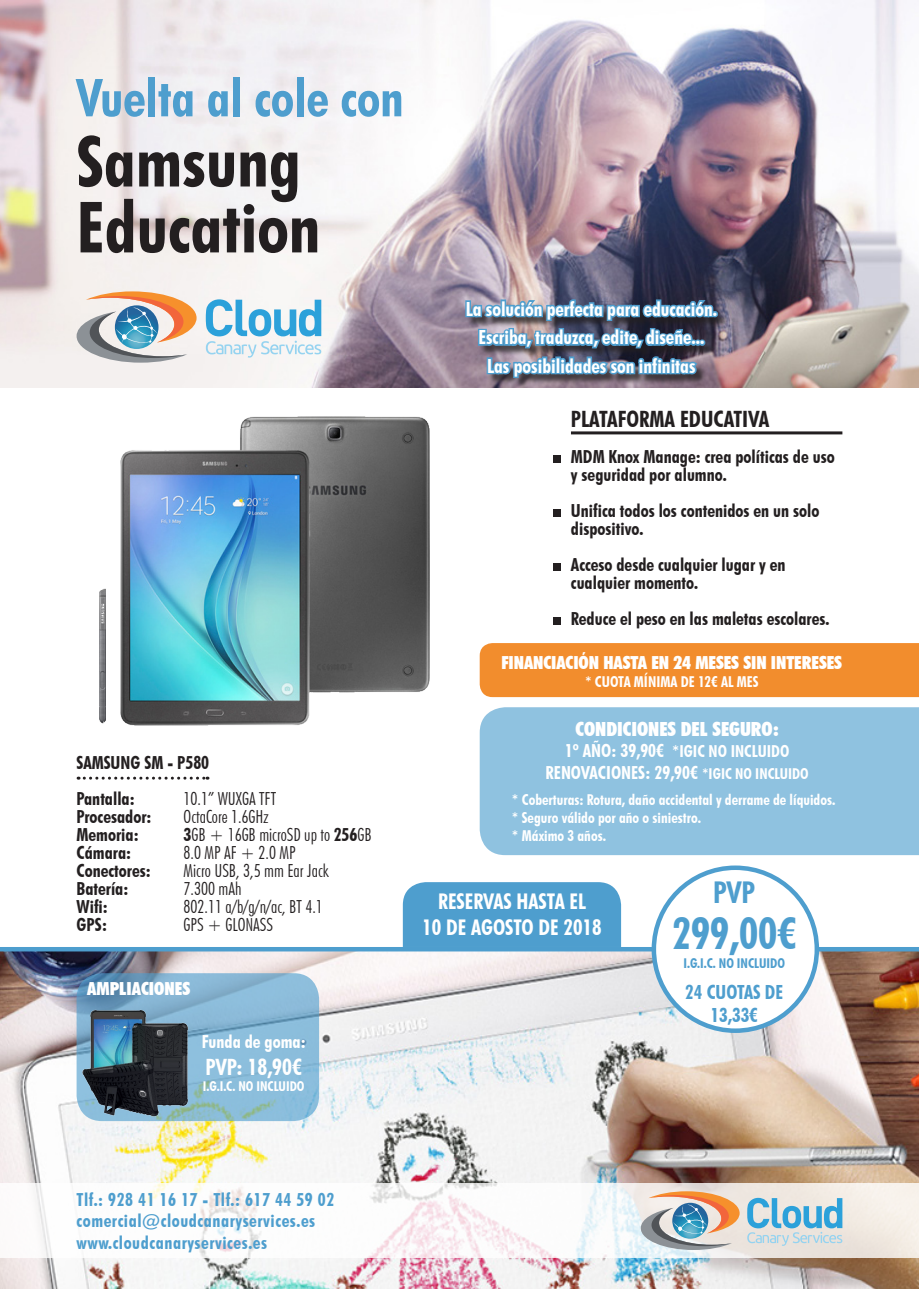
<style>
.page{position:relative;width:919px;height:1289px;background:#fff}
.page>*{position:absolute;margin:0;border:0;box-sizing:border-box;transform-origin:0 0}
.t1{font:700 condensed 70.8px "Futura BT";color:#231f20}
.t2{font:700 condensed 52.35px "Futura BT";color:#4e9ece}
.t3{font:700 condensed 43.5px "Futura BT";color:#4e9ece}
.t4{font:700 condensed 30px "Futura BT";color:#4e9ece}
.Estilo_de_párrafo_1{font:700 condensed 22.5px "Futura BT";color:#231f20}
.t5{font:700 condensed 22.5px "Futura BT";color:#fff}
.t6{font:700 condensed 21.6px "Futura BT";color:#fff}
.t7{font:700 condensed 19.5px "Futura BT";color:#fff}
.t8{font:900 condensed 19.5px "Futura BT";color:#fff}
.t9{font:700 condensed 19.5px "Futura BT";color:#4e9ece}
.Estilo_de_párrafo_1-2{font:700 condensed 18px/18px "Futura BT";color:#231f20}
.Estilo_de_párrafo_1-3{font:300 condensed 18px "Futura BT";color:#231f20}
.t10{font:700 condensed 18px "Futura BT";letter-spacing:.03em;color:#4e9ece}
.t11{font:900 condensed 18px "Futura BT";letter-spacing:-.005em;color:#fff}
.t12{font:700 condensed 18px "Futura BT";color:#fff}
.t13{font:700 condensed 16.5px "Futura BT";color:#fff}
.t14{font:700 condensed 15px "Futura BT";color:#fff}
.t15{font:700 condensed 13.5px "Futura BT";color:#4e9ece}
.t16{font:700 condensed 13.5px "Futura BT";color:#fff}
.s1{font-weight:700}
.s2{font-size:18px}
.s3{font-size:15px}
</style>
<div class="page">
<div style="left:479px;top:707px;width:439px;height:148px;background:#8fc2e0"></div>
<div style="left:479px;top:643px;width:439px;height:54px;background:#f28d2d"></div>
<img style="left:0;top:947px;width:918px;height:341px">
<svg style="left:0;top:1183px;width:918px;height:74px"></svg>
<img style="left:0;top:0;width:918px;height:387px">
<img style="left:99px;top:416px;width:330px;height:309px">
<svg style="left:206px;top:299px;width:115px;height:58px"></svg>
<svg style="left:77px;top:291px;width:119px;height:71px"></svg>
<div style="left:467px;top:301px;width:261px;height:87px;background:#231f20;opacity:.75"></div>
<img style="left:464px;top:297px;width:256px;height:82px">
<div style="left:553px;top:455px;width:8px;height:8px;background:#231f20"></div>
<div style="left:553px;top:509px;width:8px;height:8px;background:#231f20"></div>
<div style="left:553px;top:563px;width:8px;height:8px;background:#231f20"></div>
<div style="left:553px;top:617px;width:8px;height:8px;background:#231f20"></div>
<hr style="left:571px;top:431px;width:271px;height:3px;background:#231f20">
<svg style="left:78px;top:776px;width:130px;height:3px"></svg>
<div style="left:653px;top:867px;width:163px;height:163px;background:#fff;border-radius:50%"></div>
<div style="left:651px;top:865px;width:168px;height:167px;border:4px solid #4e9ece;border-radius:50%"></div>
<svg style="left:77px;top:973px;width:242px;height:148px;background:#85b6d3"></svg>
<div style="left:403px;top:882px;width:218px;height:65px;background:#4e9ece"></div>
<img style="left:83px;top:1008px;width:108px;height:108px">
<svg style="left:747px;top:1197px;width:95px;height:48px;background:#accfdd"></svg>
<svg style="left:640px;top:1191px;width:99px;height:58px;background:#bdb5ae"></svg>
<p class="t2" style="left:77px;top:66px;width:328px">Vuelta al cole con</p>
<p class="t1" style="left:77px;top:118px;width:226px">Samsung</p>
<p class="t1" style="left:77px;top:184px;width:245px">Education</p>
<p class="Estilo_de_párrafo_1-2" style="left:76px;top:753px;width:134px">SAMSUNG SM - P580</p>
<p class="Estilo_de_párrafo_1-3" style="left:184px;top:787px;width:94px">10.1” WUXGA TFT</p>
<p class="Estilo_de_párrafo_1-3" style="left:184px;top:805px;width:86px">OctaCore 1.6GHz</p>
<p class="Estilo_de_párrafo_1-3" style="left:184px;top:823px;width:189px"><span class="s1">3</span>GB + 16GB microSD up to <span class="s1">256</span>GB</p>
<p class="Estilo_de_párrafo_1-3" style="left:184px;top:841px;width:113px">8.0 MP AF + 2.0 MP</p>
<p class="Estilo_de_párrafo_1-3" style="left:184px;top:859px;width:147px">Micro USB, 3,5 mm Ear Jack</p>
<p class="Estilo_de_párrafo_1-3" style="left:184px;top:877px;width:59px">7.300 mAh</p>
<p class="Estilo_de_párrafo_1-3" style="left:184px;top:895px;width:141px">802.11 a/b/g/n/ac, BT 4.1</p>
<p class="Estilo_de_párrafo_1-3" style="left:184px;top:913px;width:91px">GPS + GLONASS</p>
<p class="Estilo_de_párrafo_1-2" style="left:77px;top:789px;width:60px">Pantalla:</p>
<p class="Estilo_de_párrafo_1-2" style="left:77px;top:807px;width:76px">Procesador:</p>
<p class="Estilo_de_párrafo_1-2" style="left:77px;top:825px;width:64px">Memoria:</p>
<p class="Estilo_de_párrafo_1-2" style="left:77px;top:843px;width:56px">Cámara:</p>
<p class="Estilo_de_párrafo_1-2" style="left:77px;top:861px;width:76px">Conectores:</p>
<p class="Estilo_de_párrafo_1-2" style="left:77px;top:879px;width:53px">Batería:</p>
<p class="Estilo_de_párrafo_1-2" style="left:77px;top:897px;width:33px">Wifi:</p>
<p class="Estilo_de_párrafo_1-2" style="left:77px;top:915px;width:32px">GPS:</p>
<p class="t11" style="left:87px;top:978px;width:104px">AMPLIACIONES</p>
<p class="t12" style="left:202px;top:1030px;width:105px">Funda de goma:</p>
<p class="t5" style="left:205px;top:1053px;width:98px">PVP: 18,90€</p>
<p class="t16" style="left:203px;top:1078px;width:103px">I.G.I.C. NO INCLUIDO</p>
<p class="t7" style="left:465px;top:297px;width:253px">La solución perfecta para educación.</p>
<p class="t7" style="left:478px;top:325px;width:227px">Escriba, traduzca, edite, diseñe...</p>
<p class="t7" style="left:487px;top:354px;width:210px">Las posibilidades son infinitas</p>
<p class="Estilo_de_párrafo_1" style="left:571px;top:405px;width:200px">PLATAFORMA EDUCATIVA</p>
<p class="Estilo_de_párrafo_1-2" style="left:571px;top:447px;width:265px">MDM Knox Manage: crea políticas de uso y seguridad por alumno.</p>
<p class="Estilo_de_párrafo_1-2" style="left:571px;top:501px;width:250px">Unifica todos los contenidos en un solo dispositivo.</p>
<p class="Estilo_de_párrafo_1-2" style="left:571px;top:555px;width:216px">Acceso desde cualquier lugar y en cualquier momento.</p>
<p class="Estilo_de_párrafo_1-2" style="left:571px;top:609px;width:260px">Reduce el peso en las maletas escolares.</p>
<p class="t11" style="left:501px;top:651px;width:342px">FINANCIACIÓN HASTA EN 24 MESES SIN INTERESES</p>
<p class="t14" style="left:585px;top:672px;width:175px">* CUOTA MÍNIMA DE 12€ AL MES</p>
<p class="t8" style="left:575px;top:717px;width:205px">CONDICIONES DEL SEGURO:</p>
<p class="t13" style="left:565px;top:741px;width:226px"><span class="s2">1º AÑO: 39,90€</span> *IGIC NO INCLUIDO</p>
<p class="t12" style="left:545px;top:761px;width:264px">RENOVACIONES: 29,90€ <span class="s3">*IGIC NO INCLUIDO</span></p>
<p class="t14" style="left:512px;top:791px;width:325px">* Coberturas: Rotura, daño accidental y derrame de líquidos.</p>
<p class="t14" style="left:512px;top:809px;width:190px">* Seguro válido por año o siniestro.</p>
<p class="t14" style="left:512px;top:827px;width:95px">* Máximo 3 años.</p>
<p class="t6" style="left:438px;top:888px;width:149px">RESERVAS HASTA EL</p>
<p class="t6" style="left:422px;top:913px;width:181px">10 DE AGOSTO DE 2018</p>
<p class="t4" style="left:713px;top:874px;width:43px">PVP</p>
<p class="t3" style="left:672px;top:907px;width:126px">299,00€</p>
<p class="t15" style="left:683px;top:955px;width:103px">I.G.I.C. NO INCLUIDO</p>
<p class="t9" style="left:685px;top:980px;width:99px">24 CUOTAS DE</p>
<p class="t9" style="left:710px;top:1003px;width:49px">13,33€</p>
<p class="t10" style="left:77px;top:1188px;width:259px">Tlf.: 928 41 16 17 - Tlf.: 617 44 59 02</p>
<p class="t10" style="left:77px;top:1210px;width:240px">comercial@cloudcanaryservices.es</p>
<p class="t10" style="left:77px;top:1231px;width:192px">www.cloudcanaryservices.es</p>
</div>
